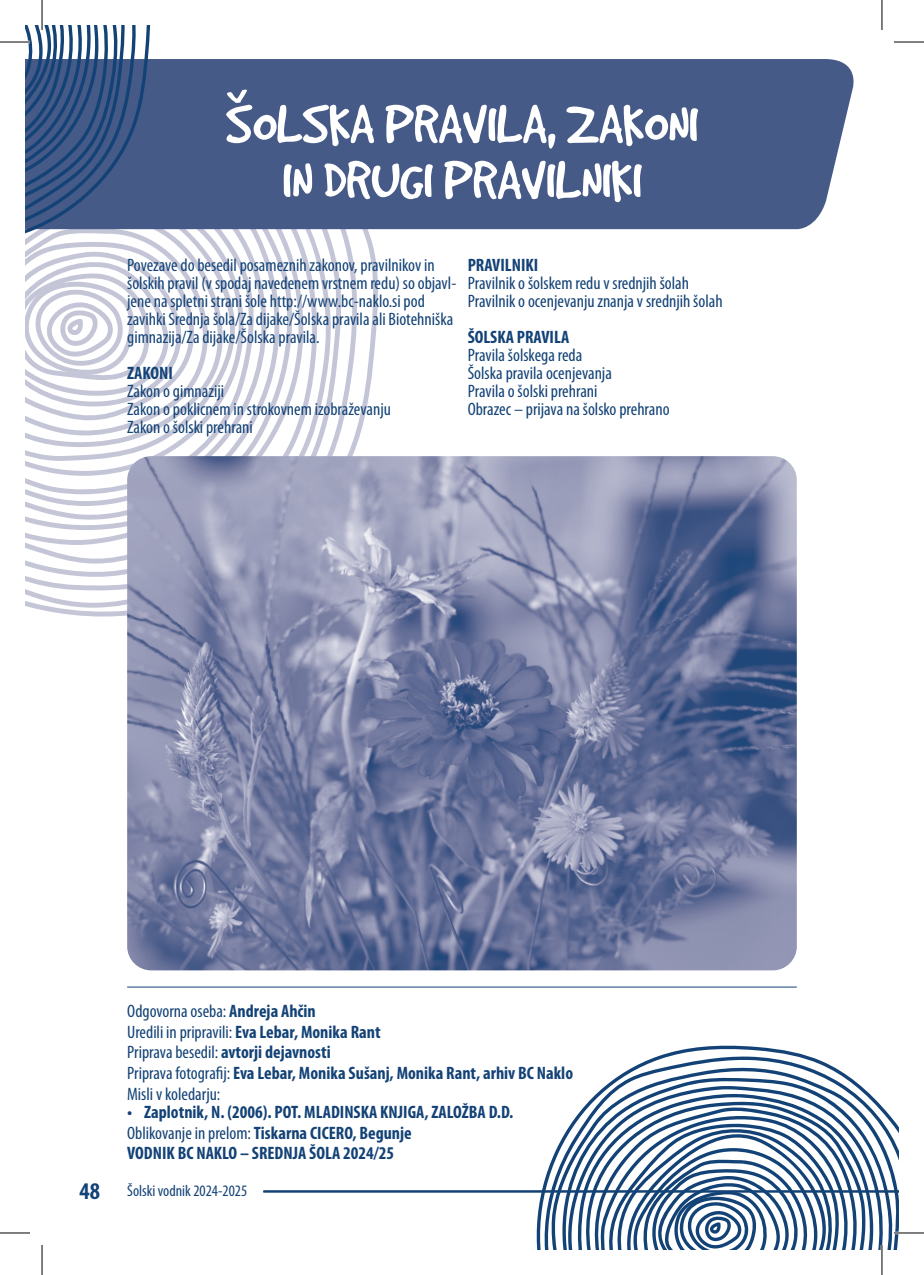
<style>
.page{position:relative;width:924px;height:1275px;background:#fff}
.page>*{position:absolute;margin:0;border:0;box-sizing:border-box;transform-origin:0 0}
.t1{font:60px/56px "Good Dog Plain";color:#fff;text-align:center}
.t2{font:condensed 18px/18px "Myriad Pro";color:#134276}
.t3{font:700 condensed 18px/20.8px "Myriad Pro";color:#134276}
.t4{font:condensed 16px "Myriad Pro";color:#134276}
.s1{font-weight:400}
.s2{font-weight:700;font-size:24px}
</style>
<div class="page">
<svg style="left:30px;top:229px;width:350px;height:388px"></svg>
<svg style="left:25px;top:229px;width:338px;height:378px"></svg>
<svg style="left:25px;top:229px;width:317px;height:361px"></svg>
<svg style="left:25px;top:229px;width:307px;height:348px"></svg>
<svg style="left:25px;top:229px;width:295px;height:334px"></svg>
<svg style="left:25px;top:229px;width:279px;height:316px"></svg>
<svg style="left:25px;top:229px;width:269px;height:305px"></svg>
<svg style="left:25px;top:229px;width:264px;height:278px"></svg>
<svg style="left:25px;top:229px;width:235px;height:265px"></svg>
<svg style="left:25px;top:229px;width:226px;height:247px"></svg>
<svg style="left:25px;top:229px;width:211px;height:232px"></svg>
<svg style="left:25px;top:229px;width:206px;height:218px"></svg>
<div style="left:213px;top:59px;width:641px;height:170px;background:#465a88"></div>
<svg style="left:227px;top:90px;width:20px;height:13px"></svg>
<hr style="left:127px;top:986px;width:669px;height:1px;background:#134276">
<svg style="left:530px;top:1045px;width:277px;height:148px"></svg>
<svg style="left:534px;top:1056px;width:296px;height:194px"></svg>
<svg style="left:550px;top:1065px;width:348px;height:185px"></svg>
<svg style="left:557px;top:1077px;width:335px;height:173px"></svg>
<svg style="left:562px;top:1085px;width:322px;height:165px"></svg>
<svg style="left:574px;top:1091px;width:299px;height:159px"></svg>
<svg style="left:582px;top:1100px;width:284px;height:150px"></svg>
<svg style="left:25px;top:25px;width:188px;height:410px"></svg>
<hr style="left:263px;top:1190px;width:635px;height:2px;background:#134276">
<img style="left:127px;top:456px;width:669px;height:514px">
<hr style="left:0;top:41px;width:30px;height:2px;background:#fff">
<hr style="left:893px;top:1231px;width:30px;height:3px;background:#fff">
<hr style="left:41px;top:0;width:2px;height:30px;background:#fff">
<hr style="left:880px;top:1245px;width:2px;height:30px;background:#fff">
<hr style="left:0;top:42px;width:30px;height:1px;background:#000">
<hr style="left:893px;top:42px;width:30px;height:1px;background:#000">
<hr style="left:0;top:1232px;width:30px;height:1px;background:#000">
<hr style="left:893px;top:1232px;width:30px;height:1px;background:#000">
<hr style="left:42px;top:0;width:1px;height:30px;background:#000">
<hr style="left:42px;top:1245px;width:1px;height:30px;background:#000">
<hr style="left:881px;top:0;width:1px;height:30px;background:#000">
<hr style="left:881px;top:1245px;width:1px;height:30px;background:#000">
<h1 class="t1" style="left:226px;top:96px;width:473px">SOLSKA PRAVILA, ZAKONI<br>IN DRUGI PRAVILNIKI</h1>
<p class="t2" style="left:127px;top:256px;width:330px">Povezave do besedil posameznih zakonov, pravilnikov in šolskih pravil (v spodaj navedenem vrstnem redu) so objavl&shy;jene na spletni strani šole http://www.bc-naklo.si pod zavihki Srednja šola/Za dijake/Šolska pravila ali Biotehniška gimnazija/Za dijake/Šolska pravila.</p>
<p class="t3" style="left:127px;top:363px;width:47px">ZAKONI</p>
<p class="t2" style="left:127px;top:382px;width:265px">Zakon o gimnaziji<br>Zakon o poklicnem in strokovnem izobraževanju<br>Zakon o šolski prehrani</p>
<p class="t3" style="left:467px;top:255px;width:72px">PRAVILNIKI</p>
<p class="t2" style="left:467px;top:274px;width:256px">Pravilnik o šolskem redu v srednjih šolah<br>Pravilnik o ocenjevanju znanja v srednjih šolah</p>
<p class="t3" style="left:467px;top:327px;width:103px">ŠOLSKA PRAVILA</p>
<p class="t2" style="left:467px;top:346px;width:203px">Pravila šolskega reda<br>Šolska pravila ocenjevanja<br>Pravila o šolski prehrani<br>Obrazec – prijava na šolsko prehrano</p>
<p class="t3" style="left:127px;top:1001px;width:447px"><span class="s1">Odgovorna oseba:</span> Andreja Ahčin<br><span class="s1">Uredili in pripravili:</span> Eva Lebar, Monika Rant<br><span class="s1">Priprava besedil:</span> avtorji dejavnosti<br><span class="s1">Priprava fotografij:</span> Eva Lebar, Monika Sušanj, Monika Rant, arhiv BC Naklo <span class="s1">Misli v koledarju:</span></p>
<p class="t3" style="left:127px;top:1101px;width:387px">• Zaplotnik, N. (2006). POT. MLADINSKA KNJIGA, ZALOŽBA D.D.<br><span class="s1">Oblikovanje in prelom:</span> Tiskarna CICERO, Begunje<br>VODNIK BC NAKLO – SREDNJA ŠOLA 2024/25</p>
<p class="t4" style="left:79px;top:1182px;width:169px"><span class="s2">48</span> Šolski vodnik 2024-2025</p>
</div>
